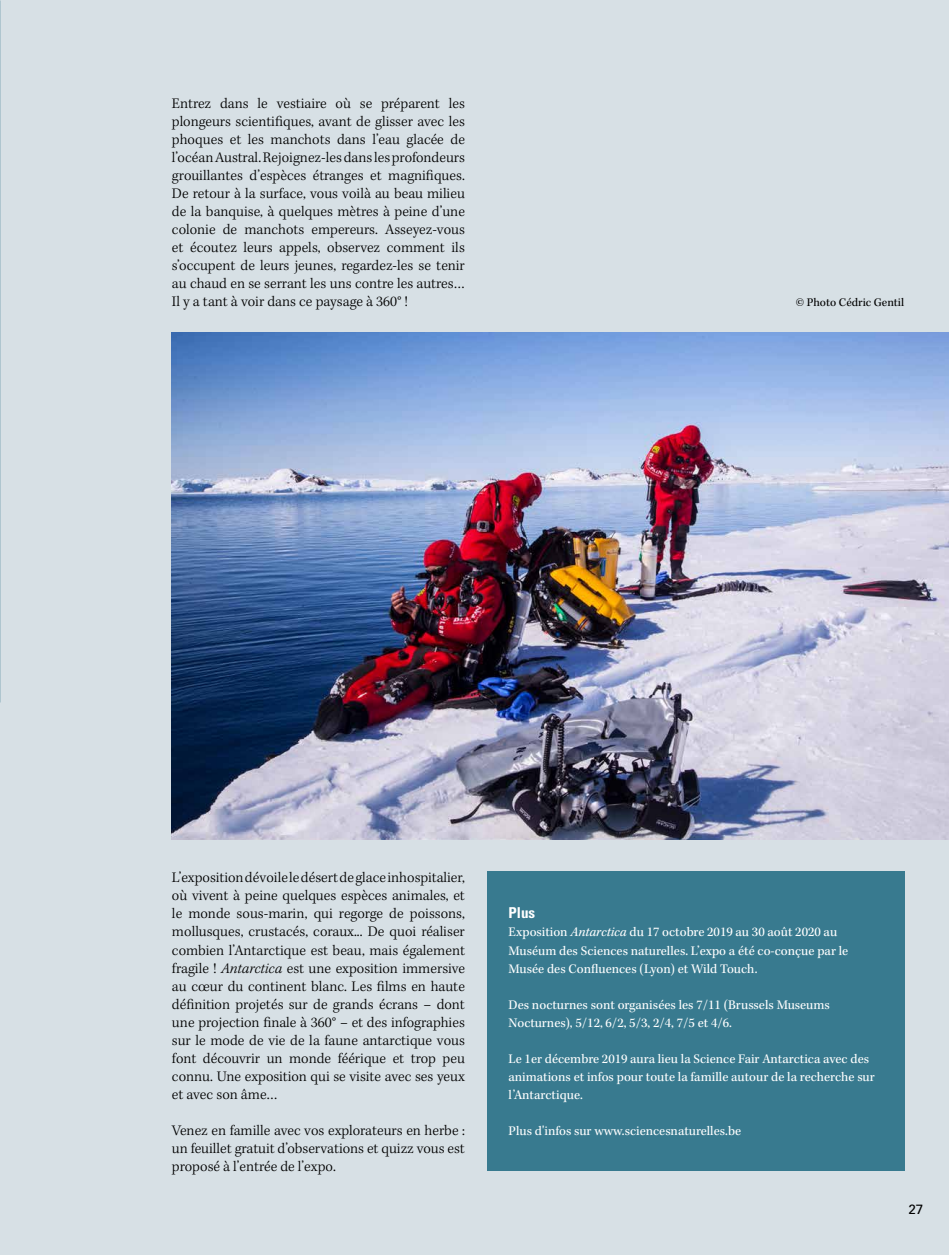
<style>
.page{position:relative;width:949px;height:1255px;background:#fff}
.page>*{position:absolute;margin:0;border:0;box-sizing:border-box;transform-origin:0 0}
.t1{font:300 15px/18px "Kepler Std";color:#000;text-align:justify}
.t2{font:700 condensed 15px "Univers LT Std";color:#fff}
.t3{font:13.5px/18px "Kepler Std";color:#fff}
.t4{font:13.5px "Univers LT Std";color:#000}
.t5{font:12px "Kepler Std";color:#000}
.s1{font-style:italic}
</style>
<div class="page">
<div style="left:0;top:0;width:948px;height:1254px;background:#d7e0e5"></div>
<img style="left:0;top:0;width:1px;height:702px">
<div style="left:487px;top:871px;width:417px;height:299px;background:#387a8f"></div>
<img style="left:172px;top:332px;width:776px;height:507px">
<p class="t1" style="left:172px;top:95px;width:294px">Entrez dans le vestiaire où se préparent les plongeurs scientifiques, avant de glisser avec les phoques et les manchots dans l’eau glacée de l’océan Austral. Rejoignez-les dans les profondeurs grouillantes d’espèces étranges et magnifiques.<br>De retour à la surface, vous voilà au beau milieu de la banquise, à quelques mètres à peine d’une colonie de manchots empereurs. Asseyez-vous et écoutez leurs appels, observez comment ils s’occupent de leurs jeunes, regardez-les se tenir au chaud en se serrant les uns contre les autres… Il y a tant à voir dans ce paysage à 360° !</p>
<p class="t5" style="left:795px;top:295px;width:110px">© Photo Cédric Gentil</p>
<p class="t1" style="left:172px;top:869px;width:294px">L’exposition dévoile le désert de glace inhospitalier, où vivent à peine quelques espèces animales, et le monde sous-marin, qui regorge de poissons, mollusques, crustacés, coraux... De quoi réaliser combien l’Antarctique est beau, mais également fragile ! <span class="s1">Antarctica</span> est une exposition immersive au cœur du continent blanc. Les films en haute définition projetés sur de grands écrans – dont une projection finale à 360° – et des infographies sur le mode de vie de la faune antarctique vous font découvrir un monde féérique et trop peu connu. Une exposition qui se visite avec ses yeux et avec son âme…</p>
<p class="t1" style="left:172px;top:1121px;width:294px">Venez en famille avec vos explorateurs en herbe : un feuillet gratuit d’observations et quizz vous est proposé à l’entrée de l’expo.</p>
<p class="t2" style="left:508px;top:903px;width:28px">Plus</p>
<p class="t3" style="left:508px;top:923px;width:341px">Exposition <span class="s1">Antarctica</span> du 17 octobre 2019 au 30 août 2020 au<br>Muséum des Sciences naturelles. L’expo a été co-conçue par le<br>Musée des Confluences (Lyon) et Wild Touch.</p>
<p class="t3" style="left:508px;top:995px;width:323px">Des nocturnes sont organisées les 7/11 (Brussels Museums<br>Nocturnes), 5/12, 6/2, 5/3, 2/4, 7/5 et 4/6.</p>
<p class="t3" style="left:508px;top:1049px;width:367px">Le 1er décembre 2019 aura lieu la Science Fair Antarctica avec des animations et infos pour toute la famille autour de la recherche sur l’Antarctique.</p>
<p class="t3" style="left:508px;top:1121px;width:234px">Plus d'infos sur www.sciencesnaturelles.be</p>
<p class="t4" style="left:908px;top:1200px;width:17px">27</p>
</div>
